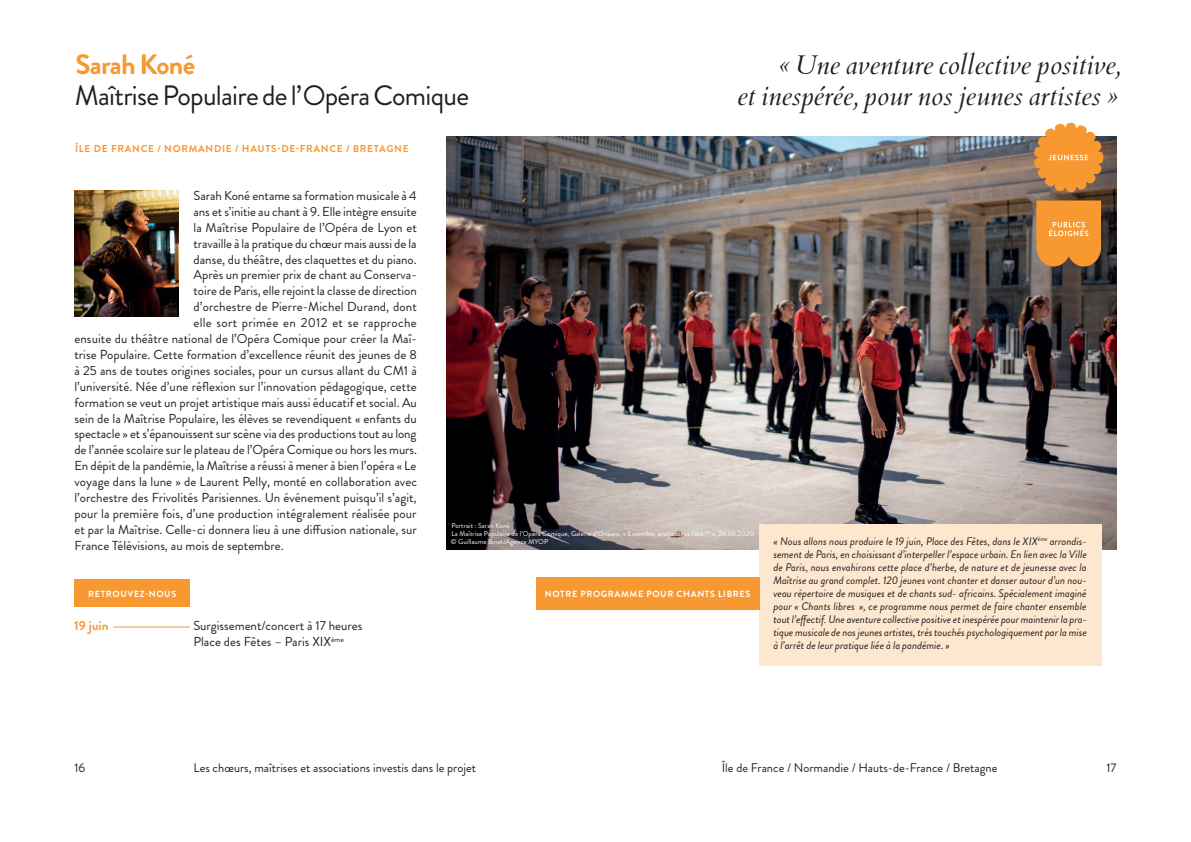
<style>
.page{position:relative;width:1191px;height:842px;background:#fff}
.page>*{position:absolute;margin:0;border:0;box-sizing:border-box;transform-origin:0 0}
.t1{font:28px "Brandon Grotesque";letter-spacing:-.025em;color:#231f20}
.t2{font:700 28px "Brandon Grotesque";letter-spacing:-.025em;color:#f79831}
.t3{font:italic 27px/31px "Cardo";color:#231f20;text-align:right}
.t4{font:13px/15.9px "Brandon Grotesque";color:#231f20}
.t5{font:13px "Brandon Grotesque";letter-spacing:.02em;color:#231f20}
.t6{font:700 13px "Brandon Grotesque";color:#f79831}
.t7{font:12.5px "Brandon Grotesque";color:#231f20}
.t8{font:italic 11px/13px "Brandon Grotesque";color:#231f20;text-align:justify}
.t9{font:700 10px "Brandon Grotesque";letter-spacing:.07em;color:#f79831}
.t10{font:700 9px "Brandon Grotesque";letter-spacing:.07em;color:#fff}
.t11{font:7px/8px "Brandon Grotesque";letter-spacing:.01em;color:#fff}
</style>
<div class="page">
<img style="left:74px;top:191px;width:105px;height:125px">
<img style="left:446px;top:136px;width:670px;height:414px">
<hr style="left:113px;top:626px;width:77px;height:1px;background:#f79831">
<div style="left:759px;top:525px;width:342px;height:141px;background:#fee7cf"></div>
<div style="left:74px;top:579px;width:116px;height:28px;background:#f79831"></div>
<div style="left:536px;top:577px;width:223px;height:33px;background:#f79831"></div>
<svg style="left:1033px;top:123px;width:70px;height:69px;background:#e19a50"></svg>
<svg style="left:1036px;top:200px;width:65px;height:67px;background:#eb963a"></svg>
<h1 class="t2" style="left:76px;top:44px;width:121px">SARAH KONÉ</h1>
<h1 class="t1" style="left:75px;top:76px;width:396px">Maîtrise Populaire de l’Opéra Comique</h1>
<p class="t9" style="left:75px;top:142px;width:335px">ÎLE DE FRANCE / NORMANDIE / HAUTS-DE-FRANCE / BRETAGNE</p>
<h2 class="t3" style="left:737px;top:49px;width:385px">« Une aventure collective positive,<br>et inespérée, pour nos jeunes artistes »</h2>
<p class="t4" style="left:193px;top:188px;width:225px">Sarah Koné entame sa formation musicale à 4</p>
<p class="t4" style="left:193px;top:204px;width:225px">ans et s’initie au chant à 9. Elle intègre ensuite</p>
<p class="t4" style="left:193px;top:219px;width:225px">la Maîtrise Populaire de l’Opéra de Lyon et</p>
<p class="t4" style="left:193px;top:235px;width:225px">travaille à la pratique du chœur mais aussi de la</p>
<p class="t4" style="left:193px;top:251px;width:225px">danse, du théâtre, des claquettes et du piano.</p>
<p class="t4" style="left:193px;top:267px;width:225px">Après un premier prix de chant au Conserva-</p>
<p class="t4" style="left:193px;top:283px;width:225px">toire de Paris, elle rejoint la classe de direction</p>
<p class="t4" style="left:193px;top:299px;width:225px">d’orchestre de Pierre-Michel Durand, dont</p>
<p class="t5" style="left:193px;top:314px;width:225px">elle sort primée en 2012 et se rapproche</p>
<p class="t4" style="left:74px;top:331px;width:344px">ensuite du théâtre national de l’Opéra Comique pour créer la Maî-</p>
<p class="t4" style="left:74px;top:347px;width:344px">trise Populaire. Cette formation d’excellence réunit des jeunes de 8</p>
<p class="t4" style="left:74px;top:363px;width:344px">à 25 ans de toutes origines sociales, pour un cursus allant du CM1 à</p>
<p class="t4" style="left:74px;top:378px;width:344px">l’université. Née d’une réflexion sur l’innovation pédagogique, cette</p>
<p class="t4" style="left:74px;top:394px;width:344px">formation se veut un projet artistique mais aussi éducatif et social. Au</p>
<p class="t4" style="left:74px;top:410px;width:344px">sein de la Maîtrise Populaire, les élèves se revendiquent « enfants du</p>
<p class="t4" style="left:74px;top:426px;width:344px">spectacle » et s’épanouissent sur scène via des productions tout au long</p>
<p class="t4" style="left:74px;top:442px;width:344px">de l’année scolaire sur le plateau de l’Opéra Comique ou hors les murs.</p>
<p class="t4" style="left:74px;top:458px;width:343px">En dépit de la pandémie, la Maîtrise a réussi à mener à bien l’opéra « Le</p>
<p class="t4" style="left:74px;top:474px;width:344px">voyage dans la lune » de Laurent Pelly, monté en collaboration avec</p>
<p class="t4" style="left:74px;top:490px;width:344px">l’orchestre des Frivolités Parisiennes. Un événement puisqu’il s’agit,</p>
<p class="t4" style="left:74px;top:506px;width:344px">pour la première fois, d’une production intégralement réalisée pour</p>
<p class="t4" style="left:74px;top:522px;width:344px">et par la Maîtrise. Celle-ci donnera lieu à une diffusion nationale, sur</p>
<p class="t4" style="left:74px;top:537px;width:211px">France Télévisions, au mois de septembre.</p>
<p class="t11" style="left:451px;top:522px;width:305px">Portrait : Sarah Koné<br>La Maîtrise Populaire de l’Opéra Comique, Galerie d’Orléans, « Ensemble, enchantons l’été <sup>TM</sup> », 24.06.2020 © Guillaume Binet/Agence MYOP</p>
<p class="t10" style="left:88px;top:587px;width:14px">RETROU</p>
<p class="t10" style="left:127px;top:587px;width:29px">VEZ-NOUS</p>
<p class="t10" style="left:545px;top:587px;width:15px">NOTRE</p>
<p class="t10" style="left:580px;top:587px;width:14px">PROGRAMME</p>
<p class="t10" style="left:646px;top:587px;width:14px">POUR</p>
<p class="t10" style="left:676px;top:587px;width:8px">CHANTS</p>
<p class="t10" style="left:718px;top:587px;width:7px">LIBRES</p>
<p class="t6" style="left:74px;top:616px;width:36px">19 JUIN</p>
<p class="t4" style="left:193px;top:618px;width:170px">Surgissement/concert à 17 heures<br>Place des Fêtes – Paris XIX<sup>ème</sup></p>
<p class="t8" style="left:773px;top:535px;width:315px">« Nous allons nous produire le 19 juin, Place des Fêtes, dans le XIX<sup>ème</sup> arrondis&shy;sement de Paris, en choisissant d’interpeller l’espace urbain. En lien avec la Ville de Paris, nous envahirons cette place d’herbe, de nature et de jeunesse avec la Maîtrise au grand complet. 120 jeunes vont chanter et danser autour d’un nou&shy;veau répertoire de musiques et de chants sud- africains. Spécialement imaginé pour « Chants libres », ce programme nous permet de faire chanter ensemble tout l’effectif. Une aventure collective positive et inespérée pour maintenir la pra&shy;tique musicale de nos jeunes artistes, très touchés psychologiquement par la mise à l’arrêt de leur pratique liée à la pandémie. »</p>
<p class="t7" style="left:74px;top:759px;width:12px">16</p>
<p class="t7" style="left:193px;top:759px;width:284px">Les chœurs, maîtrises et associations investis dans le projet</p>
<p class="t7" style="left:722px;top:759px;width:277px">Île de France / Normandie / Hauts-de-France / Bretagne</p>
<p class="t7" style="left:1106px;top:759px;width:11px">17</p>
</div>
